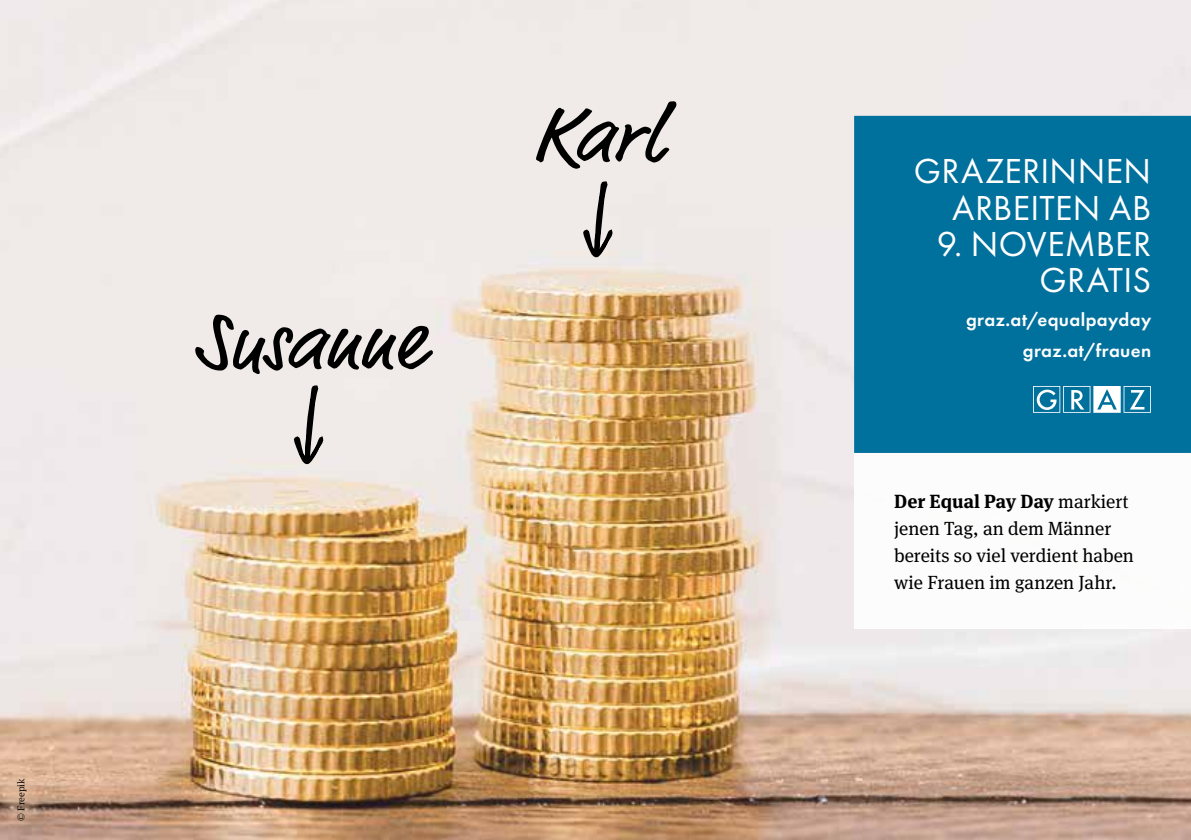
<style>
.page{position:relative;width:1191px;height:840px;background:#fff}
.page>*{position:absolute;margin:0;border:0;box-sizing:border-box;transform-origin:0 0}
.t1{font:81.6px "Market Pro";color:#000}
.t2{font:36px/36px "Futura PT";letter-spacing:.01em;color:#fff;text-align:right}
.t3{font:19px/27px "Meta Serif Pro";color:#000}
.t4{font:600 19px/31.4px "Futura PT";letter-spacing:.02em;color:#fff;text-align:right}
.t5{font:300 10px "Meta Serif Pro";color:#000}
.s1{font-weight:700}
</style>
<div class="page">
<img style="left:0;top:0;width:1191px;height:839px">
<div style="left:854px;top:116px;width:337px;height:336px;background:#00709c"></div>
<svg style="left:920px;top:329px;width:230px;height:83px;background:#0e78a1"></svg>
<div style="left:854px;top:452px;width:337px;height:176px;background:#fff"></div>
<svg style="left:293px;top:384px;width:33px;height:79px;background:#b1adab"></svg>
<svg style="left:582px;top:180px;width:33px;height:78px;background:#b1adab"></svg>
<svg style="left:0;top:761px;width:39px;height:66px;background:#cba58b"></svg>
<p class="t5" style="left:14px;top:820px;width:44px;rotate:-90deg">© Freepik</p>
<h1 class="t1" style="left:194px;top:286px;width:231px">Susanne</h1>
<h1 class="t1" style="left:533px;top:79px;width:130px">Karl</h1>
<h2 class="t2" style="left:914px;top:153px;width:239px">GRAZERINNEN<br>ARBEITEN AB</h2>
<h2 class="t2" style="left:937px;top:225px;width:216px">9. NOVEMBER<br>GRATIS</h2>
<p class="t4" style="left:966px;top:303px;width:187px">graz.at/equalpayday graz.at/frauen</p>
<p class="t3" style="left:894px;top:486px;width:241px"><span class="s1">Der Equal Pay Day</span> markiert jenen Tag, an dem Männer bereits so viel verdient haben wie Frauen im ganzen Jahr.</p>
</div>
